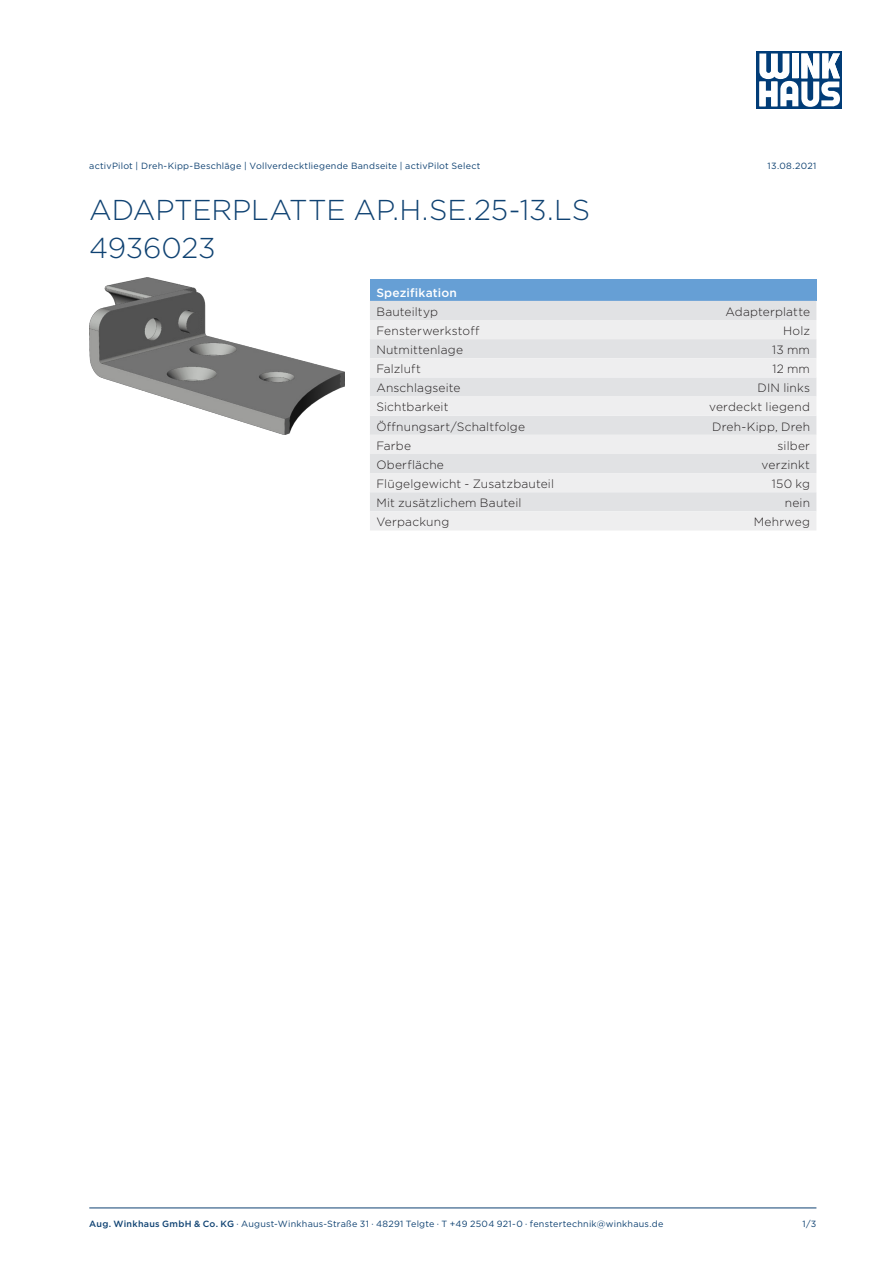
<style>
.page{position:relative;width:893px;height:1263px;background:#fff}
.page>*{position:absolute;margin:0;border:0;box-sizing:border-box;transform-origin:0 0}
.Headline{font:300 28.65px/38.2px "Gotham";letter-spacing:-.01em;color:#0f4272}
.Datenzelle_links{font:300 12px "Gotham";letter-spacing:.015em;color:#231f20}
.Datenzelle_rechts{font:300 12px "Gotham";letter-spacing:.02em;color:#231f20}
.Headerzelle{font:500 12px "Gotham";letter-spacing:.015em;color:#fff}
.Fußzeile{font:9px "Gotham";letter-spacing:.025em;color:#0f4272}
.Kopfzeile{font:9px "Gotham";letter-spacing:.025em;color:#0f4272}
.s1{font-weight:500}
</style>
<div class="page">
<div style="left:757px;top:51px;width:85px;height:58px;background:#013c77"></div>
<svg style="left:759px;top:53px;width:81px;height:54px"></svg>
<hr style="left:89px;top:1208px;width:727px;height:1px;background:#0f4272">
<img style="left:89px;top:277px;width:255px;height:158px">
<div style="left:370px;top:280px;width:446px;height:21px;background:#669fd5"></div>
<div style="left:370px;top:301px;width:446px;height:19px;background:#e1e2e4"></div>
<svg style="left:370px;top:320px;width:446px;height:210px;background:#e8e8ea"></svg>
<p class="Kopfzeile" style="left:89px;top:160px;width:393px">activPilot | Dreh-Kipp-Beschläge | Vollverdecktliegende Bandseite | activPilot Select</p>
<p class="Kopfzeile" style="left:768px;top:160px;width:50px">13.08.2021</p>
<p class="Headline" style="left:89px;top:190px;width:502px">ADAPTERPLATTE AP.H.SE.25-13.LS<br>4936023</p>
<p class="Headerzelle" style="left:376px;top:284px;width:82px">Spezifikation</p>
<p class="Datenzelle_links" style="left:376px;top:304px;width:63px">Bauteiltyp</p>
<p class="Datenzelle_rechts" style="left:725px;top:304px;width:86px">Adapterplatte</p>
<p class="Datenzelle_links" style="left:376px;top:323px;width:105px">Fensterwerkstoff</p>
<p class="Datenzelle_rechts" style="left:783px;top:323px;width:28px">Holz</p>
<p class="Datenzelle_links" style="left:376px;top:342px;width:88px">Nutmittenlage</p>
<p class="Datenzelle_rechts" style="left:772px;top:342px;width:39px">13 mm</p>
<p class="Datenzelle_links" style="left:376px;top:361px;width:46px">Falzluft</p>
<p class="Datenzelle_rechts" style="left:772px;top:361px;width:39px">12 mm</p>
<p class="Datenzelle_links" style="left:376px;top:380px;width:86px">Anschlagseite</p>
<p class="Datenzelle_rechts" style="left:757px;top:380px;width:54px">DIN links</p>
<p class="Datenzelle_links" style="left:376px;top:400px;width:74px">Sichtbarkeit</p>
<p class="Datenzelle_rechts" style="left:709px;top:400px;width:102px">verdeckt liegend</p>
<p class="Datenzelle_links" style="left:376px;top:419px;width:150px">Öffnungsart/Schaltfolge</p>
<p class="Datenzelle_rechts" style="left:712px;top:419px;width:99px">Dreh-Kipp, Dreh</p>
<p class="Datenzelle_links" style="left:376px;top:438px;width:36px">Farbe</p>
<p class="Datenzelle_rechts" style="left:778px;top:438px;width:34px">silber</p>
<p class="Datenzelle_links" style="left:376px;top:457px;width:69px">Oberfläche</p>
<p class="Datenzelle_rechts" style="left:761px;top:457px;width:50px">verzinkt</p>
<p class="Datenzelle_links" style="left:376px;top:476px;width:179px">Flügelgewicht - Zusatzbauteil</p>
<p class="Datenzelle_rechts" style="left:772px;top:476px;width:40px">150 kg</p>
<p class="Datenzelle_links" style="left:376px;top:495px;width:147px">Mit zusätzlichem Bauteil</p>
<p class="Datenzelle_rechts" style="left:785px;top:495px;width:27px">nein</p>
<p class="Datenzelle_links" style="left:376px;top:514px;width:74px">Verpackung</p>
<p class="Datenzelle_rechts" style="left:754px;top:514px;width:58px">Mehrweg</p>
<p class="Fußzeile" style="left:89px;top:1218px;width:576px"><span class="s1">Aug. Winkhaus GmbH &amp; Co. KG</span> ∙ August-Winkhaus-Straße 31 ∙ 48291 Telgte ∙ T +49 2504 921-0 ∙ fenstertechnik@winkhaus.de</p>
<p class="Fußzeile" style="left:803px;top:1218px;width:15px">1/3</p>
</div>
